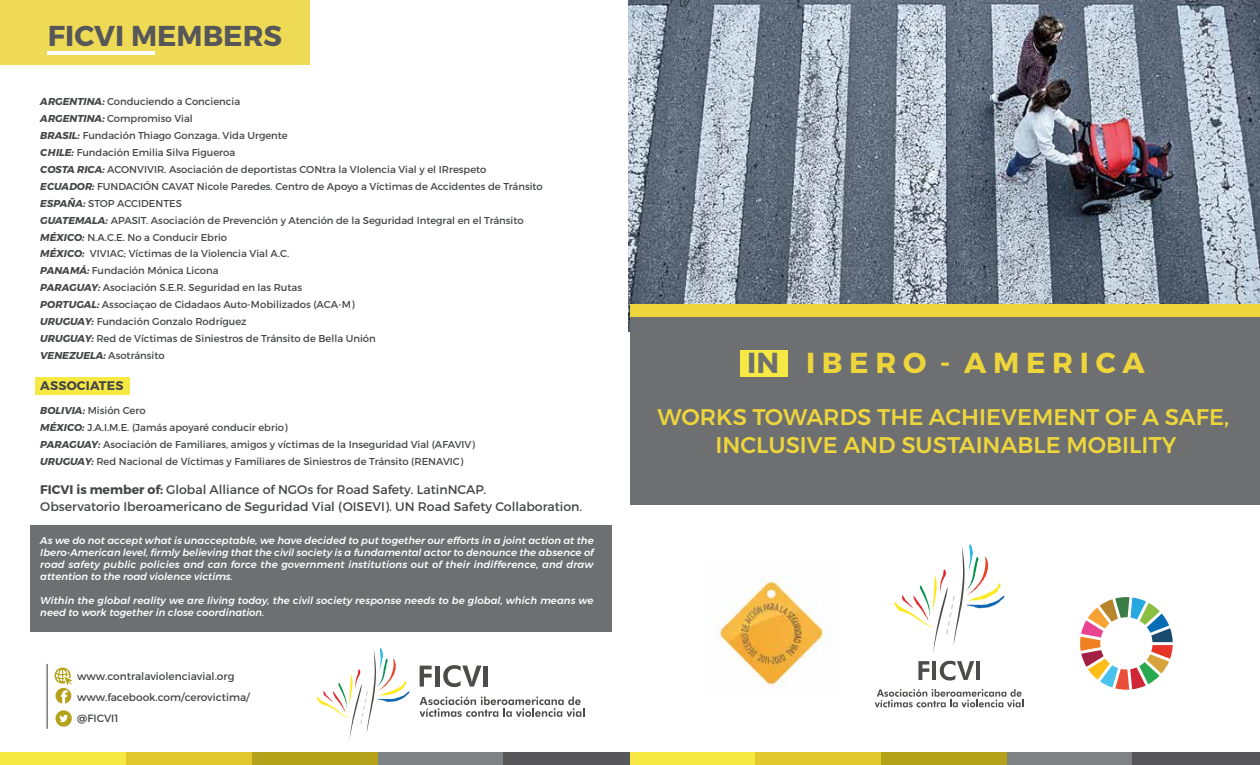
<style>
.page{position:relative;width:1260px;height:765px;background:#fff}
.page>*{position:absolute;margin:0;border:0;box-sizing:border-box;transform-origin:0 0}
.t1{font:700 28.88px "Montserrat";color:#edd53b}
.t2{font:700 28.75px "Montserrat";color:#575759}
.t3{font:500 22.75px/27.2px "Montserrat";color:#edd53b;text-align:center}
.t4{font:12.5px/16.9px "Montserrat";color:#454647}
.t5{font:700 12.5px "Montserrat";letter-spacing:.02em;color:#454647}
.t6{font:10.5px/21.1px "Montserrat";color:#454647}
.t7{font:10px/16.9px "Montserrat";color:#454647}
.t8{font:italic 500 10px/12px "Montserrat";letter-spacing:.005em;color:#fff;text-align:justify}
.s1{font-weight:700;font-style:italic}
.s2{font-weight:700}
.s3{color:#6d6f71}
</style>
<div class="page">
<img style="left:629px;top:0;width:631px;height:332px">
<div style="left:0;top:0;width:310px;height:64px;background:#eeda55"></div>
<div style="left:629px;top:752px;width:126px;height:13px;background:#f7e944"></div>
<div style="left:755px;top:752px;width:126px;height:13px;background:#e2c82c"></div>
<div style="left:881px;top:752px;width:126px;height:13px;background:#b5a21b"></div>
<div style="left:1007px;top:752px;width:127px;height:13px;background:#7f8285"></div>
<div style="left:1132px;top:752px;width:128px;height:13px;background:#575759"></div>
<div style="left:0;top:752px;width:126px;height:13px;background:#f7e944"></div>
<div style="left:126px;top:752px;width:126px;height:13px;background:#e2c82c"></div>
<div style="left:252px;top:752px;width:126px;height:13px;background:#b5a21b"></div>
<div style="left:378px;top:752px;width:127px;height:13px;background:#7f8285"></div>
<div style="left:504px;top:752px;width:126px;height:13px;background:#575759"></div>
<img style="left:718px;top:574px;width:111px;height:114px">
<svg style="left:1080px;top:597px;width:93px;height:93px"></svg>
<div style="left:630px;top:317px;width:630px;height:188px;background:#6d6f71"></div>
<svg style="left:56px;top:710px;width:16px;height:17px"></svg>
<svg style="left:55px;top:668px;width:18px;height:36px"></svg>
<hr style="left:47px;top:664px;width:1px;height:65px;background:#616160">
<div style="left:35px;top:377px;width:94px;height:18px;background:#f7e944"></div>
<div style="left:31px;top:525px;width:581px;height:106px;background:#6d6f71"></div>
<hr style="left:48px;top:51px;width:107px;height:3px;background:#fff">
<div style="left:740px;top:350px;width:47px;height:26px;background:#f7e944"></div>
<div style="left:630px;top:305px;width:630px;height:12px;background:#edd53b"></div>
<svg style="left:316px;top:648px;width:94px;height:91px"></svg>
<svg style="left:420px;top:666px;width:12px;height:21px"></svg>
<hr style="left:435px;top:666px;width:4px;height:21px;background:#4c4c4b">
<svg style="left:443px;top:665px;width:39px;height:22px"></svg>
<hr style="left:484px;top:666px;width:4px;height:21px;background:#4c4c4b">
<svg style="left:420px;top:696px;width:164px;height:21px"></svg>
<svg style="left:894px;top:544px;width:111px;height:109px"></svg>
<svg style="left:918px;top:661px;width:11px;height:19px"></svg>
<hr style="left:932px;top:661px;width:4px;height:19px;background:#4c4c4b">
<svg style="left:940px;top:661px;width:34px;height:20px"></svg>
<hr style="left:976px;top:661px;width:4px;height:19px;background:#4c4c4b">
<svg style="left:875px;top:689px;width:148px;height:18px"></svg>
<h2 class="t2" style="left:48px;top:18px;width:236px">FICVI MEMBERS</h2>
<p class="t7" style="left:40px;top:93px;width:504px"><span class="s1">ARGENTINA:</span> Conduciendo a Conciencia<br><span class="s1">ARGENTINA:</span> Compromiso Vial<br><span class="s1">BRASIL:</span> Fundación Thiago Gonzaga. Vida Urgente<br><span class="s1">CHILE:</span> Fundación Emilia Silva Figueroa<br><span class="s1">COSTA RICA:</span> ACONVIVIR. Asociación de deportistas CONtra la VIolencia Vial y el IRrespeto <span class="s1">ECUADOR:</span> FUNDACIÓN CAVAT Nicole Paredes. Centro de Apoyo a Víctimas de Accidentes de Tránsito <span class="s1">ESPAÑA:</span> STOP ACCIDENTES<br><span class="s1">GUATEMALA:</span> APASIT. Asociación de Prevención y Atención de la Seguridad Integral en el Tránsito <span class="s1">MÉXICO:</span> N.A.C.E. No a Conducir Ebrio<br><span class="s1">MÉXICO:</span> VIVIAC; Víctimas de la Violencia Vial A.C.<br><span class="s1">PANAMÁ:</span> Fundación Mónica Licona<br><span class="s1">PARAGUAY:</span> Asociación S.E.R. Seguridad en las Rutas<br><span class="s1">PORTUGAL:</span> Associaçao de Cidadaos Auto-Mobilizados (ACA-M)<br><span class="s1">URUGUAY:</span> Fundación Gonzalo Rodríguez<br><span class="s1">URUGUAY:</span> Red de Víctimas de Siniestros de Tránsito de Bella Unión<br><span class="s1">VENEZUELA:</span> Asotránsito</p>
<p class="t5" style="left:40px;top:378px;width:85px">ASSOCIATES</p>
<p class="t7" style="left:40px;top:402px;width:436px"><span class="s1">BOLIVIA:</span> Misión Cero<br><span class="s1">MÉXICO:</span> J.A.I.M.E. (Jamás apoyaré conducir ebrio)<br><span class="s1">PARAGUAY:</span> Asociación de Familiares, amigos y víctimas de la Inseguridad Vial (AFAVIV)<br><span class="s1">URUGUAY:</span> Red Nacional de Víctimas y Familiares de Siniestros de Tránsito (RENAVIC)</p>
<p class="t4" style="left:40px;top:481px;width:543px"><span class="s2">FICVI is member of:</span> Global Alliance of NGOs for Road Safety. LatinNCAP.<br>Observatorio Iberoamericano de Seguridad Vial (OISEVI). UN Road Safety Collaboration.</p>
<p class="t8" style="left:40px;top:535px;width:555px">As we do not accept what is unacceptable, we have decided to put together our efforts in a joint action at the Ibero-American level, firmly believing that the civil society is a fundamental actor to denounce the absence of road safety public policies and can force the government institutions out of their indifference, and draw attention to the road violence victims.</p>
<p class="t8" style="left:40px;top:595px;width:555px">Within the global reality we are living today, the civil society response needs to be global, which means we need to work together in close coordination.</p>
<p class="t6" style="left:77px;top:666px;width:174px">www.contralaviolenciavial.org www.facebook.com/cerovictima/ @FICVI1</p>
<h1 class="t1" style="left:747px;top:345px;width:399px"><span class="s3">IN</span> I B E R O - A M E R I C A</h1>
<h3 class="t3" style="left:657px;top:404px;width:573px">WORKS TOWARDS THE ACHIEVEMENT OF A SAFE,<br>INCLUSIVE AND SUSTAINABLE MOBILITY</h3>
</div>
